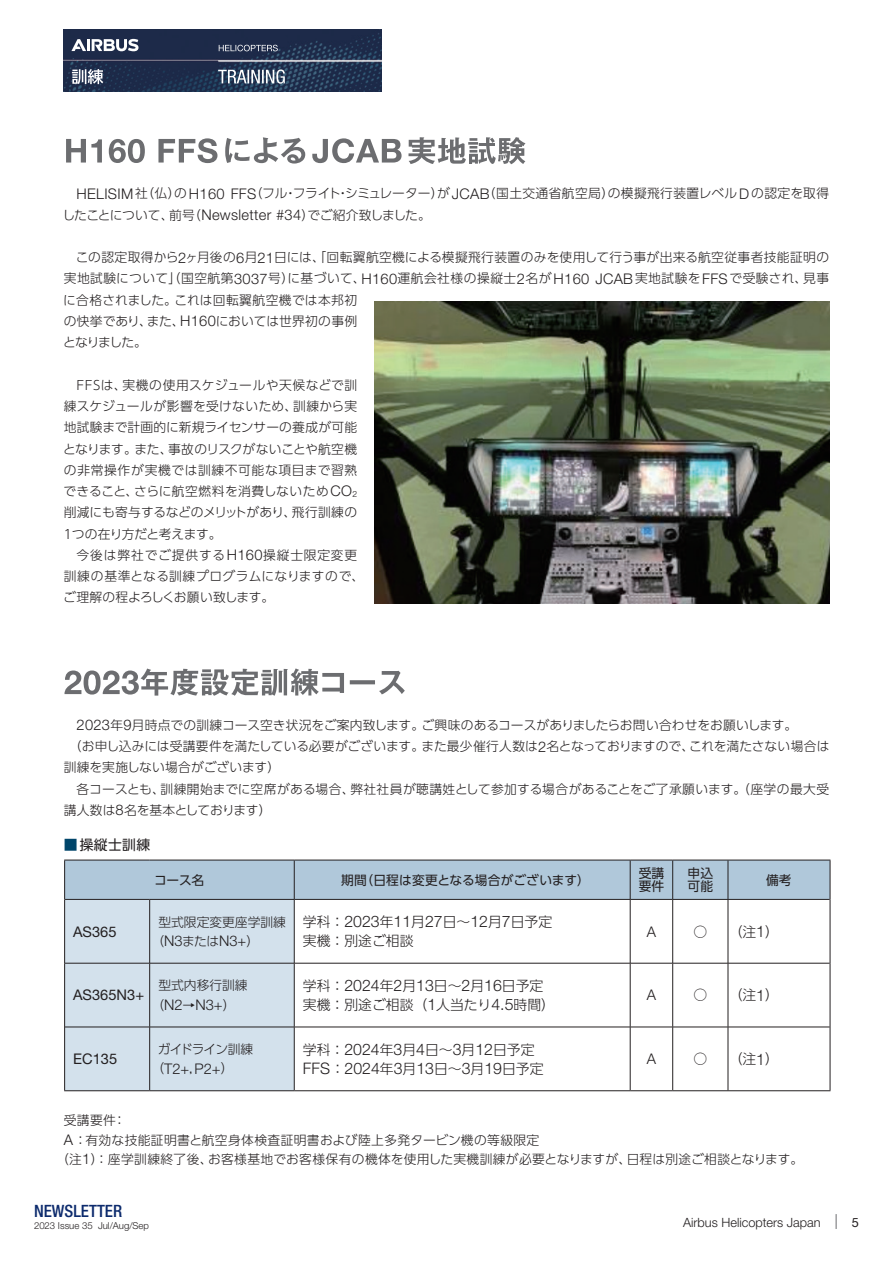
<style>
.page{position:relative;width:893px;height:1263px;background:#fff}
.page>*{position:absolute;margin:0;border:0;box-sizing:border-box;transform-origin:0 0}
.t1{font:500 condensed 16.95px "Helvetica Neue";color:#0d2b6d}
.t2{font:300 15.9px "Helvetica Neue";color:#231f20}
.t3{font:300 14.7px "Helvetica Neue";color:#231f20}
.t4{font:14.7px "Helvetica Neue";color:#231f20}
.t5{font:300 13.8px/19.2px "UD Shin Go Pro";color:#231f20}
.t6{font:13.8px "UD Shin Go Pro";letter-spacing:.025em;color:#231f20}
.t7{font:300 12.75px/21.3px "UD Shin Go Pro";letter-spacing:.015em;color:#231f20}
.t8{font:300 12.75px "UD Shin Go Pro";letter-spacing:-.005em;color:#231f20}
.t9{font:12.75px/13.8px "UD Shin Go Pro";color:#231f20}
.t10{font:300 12.75px "Helvetica Neue";color:#231f20}
.t11{font:300 12.75px "UD Shin Go Pro";letter-spacing:-.065em;color:#231f20}
.t12{font:12.75px "Helvetica Neue";color:#231f20}
.t13{font:300 9.6px "Helvetica Neue";color:#231f20}
.s1{font-family:"Helvetica Neue";font-size:14.7px}
.s2{color:#00456a}
.s3{font-family:"Helvetica Neue";font-size:15.9px}
.s4{font-family:"UD Shin Go Pro";font-size:12.75px}
.s5{font-family:"UD Shin Go Pro";font-size:13.8px}
</style>
<div class="page">
<svg style="left:65px;top:861px;width:765px;height:229px"></svg>
<hr style="left:294px;top:860px;width:1px;height:39px;background:#231f20">
<hr style="left:630px;top:860px;width:1px;height:39px;background:#231f20">
<hr style="left:672px;top:860px;width:1px;height:39px;background:#231f20">
<hr style="left:728px;top:860px;width:1px;height:39px;background:#231f20">
<hr style="left:65px;top:899px;width:85px;height:1px;background:#231f20">
<hr style="left:150px;top:899px;width:144px;height:1px;background:#231f20">
<hr style="left:149px;top:900px;width:1px;height:63px;background:#231f20">
<hr style="left:294px;top:899px;width:336px;height:1px;background:#231f20">
<hr style="left:294px;top:900px;width:1px;height:63px;background:#231f20">
<hr style="left:630px;top:899px;width:43px;height:1px;background:#231f20">
<hr style="left:630px;top:900px;width:1px;height:63px;background:#231f20">
<hr style="left:673px;top:899px;width:55px;height:1px;background:#231f20">
<hr style="left:672px;top:900px;width:1px;height:63px;background:#231f20">
<hr style="left:728px;top:899px;width:102px;height:1px;background:#231f20">
<hr style="left:728px;top:900px;width:1px;height:63px;background:#231f20">
<hr style="left:65px;top:963px;width:85px;height:1px;background:#231f20">
<hr style="left:150px;top:963px;width:144px;height:1px;background:#231f20">
<hr style="left:149px;top:963px;width:1px;height:64px;background:#231f20">
<hr style="left:294px;top:963px;width:336px;height:1px;background:#231f20">
<hr style="left:294px;top:963px;width:1px;height:64px;background:#231f20">
<hr style="left:630px;top:963px;width:43px;height:1px;background:#231f20">
<hr style="left:630px;top:963px;width:1px;height:64px;background:#231f20">
<hr style="left:673px;top:963px;width:55px;height:1px;background:#231f20">
<hr style="left:672px;top:963px;width:1px;height:64px;background:#231f20">
<hr style="left:728px;top:963px;width:102px;height:1px;background:#231f20">
<hr style="left:728px;top:963px;width:1px;height:64px;background:#231f20">
<hr style="left:65px;top:1027px;width:85px;height:1px;background:#231f20">
<hr style="left:150px;top:1027px;width:144px;height:1px;background:#231f20">
<hr style="left:149px;top:1027px;width:1px;height:63px;background:#231f20">
<hr style="left:294px;top:1027px;width:336px;height:1px;background:#231f20">
<hr style="left:294px;top:1027px;width:1px;height:63px;background:#231f20">
<hr style="left:630px;top:1027px;width:43px;height:1px;background:#231f20">
<hr style="left:630px;top:1027px;width:1px;height:63px;background:#231f20">
<hr style="left:673px;top:1027px;width:55px;height:1px;background:#231f20">
<hr style="left:672px;top:1027px;width:1px;height:63px;background:#231f20">
<hr style="left:728px;top:1027px;width:102px;height:1px;background:#231f20">
<hr style="left:728px;top:1027px;width:1px;height:63px;background:#231f20">
<hr style="left:64px;top:860px;width:86px;height:1px;background:#231f20">
<hr style="left:64px;top:860px;width:1px;height:39px;background:#231f20">
<hr style="left:150px;top:860px;width:144px;height:1px;background:#231f20">
<hr style="left:294px;top:860px;width:336px;height:1px;background:#231f20">
<hr style="left:630px;top:860px;width:43px;height:1px;background:#231f20">
<hr style="left:673px;top:860px;width:55px;height:1px;background:#231f20">
<hr style="left:728px;top:860px;width:102px;height:1px;background:#231f20">
<hr style="left:830px;top:860px;width:1px;height:39px;background:#231f20">
<hr style="left:64px;top:899px;width:1px;height:64px;background:#231f20">
<hr style="left:830px;top:899px;width:1px;height:64px;background:#231f20">
<hr style="left:64px;top:963px;width:1px;height:64px;background:#231f20">
<hr style="left:830px;top:963px;width:1px;height:64px;background:#231f20">
<hr style="left:64px;top:1027px;width:1px;height:63px;background:#231f20">
<hr style="left:830px;top:1027px;width:1px;height:63px;background:#231f20">
<hr style="left:64px;top:1090px;width:86px;height:1px;background:#231f20">
<hr style="left:150px;top:1090px;width:144px;height:1px;background:#231f20">
<hr style="left:294px;top:1090px;width:336px;height:1px;background:#231f20">
<hr style="left:630px;top:1090px;width:43px;height:1px;background:#231f20">
<hr style="left:673px;top:1090px;width:55px;height:1px;background:#231f20">
<hr style="left:728px;top:1090px;width:102px;height:1px;background:#231f20">
<img style="left:374px;top:302px;width:455px;height:302px">
<svg style="left:64px;top:668px;width:341px;height:28px"></svg>
<svg style="left:66px;top:137px;width:459px;height:27px"></svg>
<img style="left:64px;top:30px;width:317px;height:61px">
<svg style="left:219px;top:45px;width:59px;height:6px"></svg>
<svg style="left:71px;top:39px;width:68px;height:12px"></svg>
<svg style="left:72px;top:69px;width:31px;height:15px"></svg>
<svg style="left:218px;top:69px;width:67px;height:15px"></svg>
<svg style="left:836px;top:1214px;width:1px;height:15px"></svg>
<p class="t7" style="left:62px;top:182px;width:768px;text-indent:14px"><span class="s1">HELISIM</span>社（仏）の<span class="s1">H160 FFS</span>（フル・フライト・シミュレーター）が<span class="s1">JCAB</span>（国土交通省航空局）の模擬飛行装置レベル<span class="s1">D</span>の認定を取得したことについて、前号（<span class="s1">Newsletter #34</span>）でご紹介致しました。</p>
<p class="t7" style="left:63px;top:246px;width:768px;text-indent:13px">この認定取得から<span class="s1">2</span>ヶ月後の<span class="s1">6</span>月<span class="s1">21</span>日には、「回転翼航空機による模擬飛行装置のみを使用して行う事が出来る航空従事者技能証明の実地試験について」（国空航第<span class="s1">3037</span>号）に基づいて、<span class="s1">H160</span>運航会社様の操縦士<span class="s1">2</span>名が<span class="s1">H160 JCAB</span>実地試験を<span class="s1">FFS</span>で受験され、見事に合格されました。これは回転翼航空機では本邦初<br>の快挙であり、また、<span class="s1">H160</span>においては世界初の事例<br>となりました。</p>
<p class="t7" style="left:61px;top:374px;width:297px;text-align:justify;text-indent:13px">ＦＦＳは、実機の使用スケジュールや天候などで訓練スケジュールが影響を受けないため、訓練から実地試験まで計画的に新規ライセンサーの養成が可能となります。また、事故のリスクがないことや航空機の非常操作が実機では訓練不可能な項目まで習熟できること、さらに航空燃料を消費しないため<span class="s1">CO</span><sub>2</sub>削減にも寄与するなどのメリットがあり、飛行訓練の１つの在り方だと考えます。</p>
<p class="t7" style="left:63px;top:544px;width:303px;text-indent:13px">今後は弊社でご提供する<span class="s1">H160</span>操縦士限定変更訓練の基準となる訓練プログラムになりますので、ご理解の程よろしくお願い致します。</p>
<p class="t8" style="left:77px;top:715px;width:722px"><span class="s1">2023</span>年<span class="s1">9</span>月時点での訓練コース空き状況をご案内致します。ご興味のあるコースがありましたらお問い合わせをお願いします。</p>
<p class="t7" style="left:69px;top:735px;width:762px">（お申し込みには受講要件を満たしている必要がございます。また最少催行人数は<span class="s1">2</span>名となっておりますので、これを満たさない場合は</p>
<p class="t8" style="left:64px;top:757px;width:218px">訓練を実施しない場合がございます）</p>
<p class="t7" style="left:77px;top:778px;width:754px">各コースとも、訓練開始までに空席がある場合、弊社社員が聴講姓として参加する場合があることをご了承願います。（座学の最大受</p>
<p class="t8" style="left:64px;top:800px;width:209px">講人数は<span class="s1">8</span>名を基本としております）</p>
<p class="t6" style="left:64px;top:833px;width:88px"><span class="s2">■</span>操縦士訓練</p>
<p class="t9" style="left:154px;top:872px;width:52px">コース名</p>
<p class="t9" style="left:341px;top:872px;width:250px">期間（日程は変更となる場合がございます）</p>
<p class="t9" style="left:639px;top:865px;width:27px">受講要件</p>
<p class="t9" style="left:688px;top:865px;width:27px">申込可能</p>
<p class="t9" style="left:766px;top:872px;width:27px">備考</p>
<p class="t4" style="left:73px;top:922px;width:45px">AS365</p>
<p class="t7" style="left:151px;top:912px;width:136px;line-height:19.2px;text-indent:7px">型式限定変更座学訓練（<span class="s1">N3</span>または<span class="s1">N3+</span>）</p>
<p class="t5" style="left:303px;top:912px;width:251px">学科：<span class="s3">2023</span>年<span class="s3">11</span>月<span class="s3">27</span>日～<span class="s3">12</span>月<span class="s3">7</span>日予定実機：別途ご相談</p>
<p class="t3" style="left:647px;top:922px;width:11px">A</p>
<p class="t5" style="left:693px;top:921px;width:87px">○ （注<span class="s3">1</span>）</p>
<p class="t4" style="left:73px;top:986px;width:73px">AS365N3+</p>
<p class="t4" style="left:73px;top:1050px;width:46px">EC135</p>
<p class="t7" style="left:158px;top:974px;width:91px">型式内移行訓練</p>
<p class="t3" style="left:151px;top:996px;width:86px"><span class="s4">（</span>N2<span class="s4">→</span>N3+<span class="s4">）</span></p>
<p class="t11" style="left:158px;top:1039px;width:97px">ガイドライン訓練</p>
<p class="t3" style="left:151px;top:1059px;width:84px"><span class="s4">（</span>T2+<span class="s4">，</span>P2+<span class="s4">）</span></p>
<p class="t5" style="left:303px;top:975px;width:254px">学科：<span class="s3">2024</span>年<span class="s3">2</span>月<span class="s3">13</span>日～<span class="s3">2</span>月<span class="s3">16</span>日予定実機：別途ご相談（<span class="s3">1</span>人当たり<span class="s3">4.5</span>時間）</p>
<p class="t3" style="left:647px;top:986px;width:11px">A</p>
<p class="t5" style="left:693px;top:985px;width:87px">○ （注<span class="s3">1</span>）</p>
<p class="t5" style="left:303px;top:1039px;width:233px">学科：<span class="s3">2024</span>年<span class="s3">3</span>月<span class="s3">4</span>日～<span class="s3">3</span>月<span class="s3">12</span>日予定</p>
<p class="t2" style="left:303px;top:1059px;width:242px">FFS<span class="s5">：</span>2024<span class="s5">年</span>3<span class="s5">月</span>13<span class="s5">日～</span>3<span class="s5">月</span>19<span class="s5">日予定</span></p>
<p class="t3" style="left:647px;top:1050px;width:11px">A</p>
<p class="t5" style="left:693px;top:1049px;width:87px">○ （注<span class="s3">1</span>）</p>
<p class="t7" style="left:64px;top:1109px;width:64px">受講要件：</p>
<p class="t7" style="left:64px;top:1128px;width:477px"><span class="s1">A</span> ：有効な技能証明書と航空身体検査証明書および陸上多発タービン機の等級限定</p>
<p class="t7" style="left:56px;top:1148px;width:749px">（注<span class="s1">1</span>）：座学訓練終了後、お客様基地でお客様保有の機体を使用した実機訓練が必要となりますが、日程は別途ご相談となります。</p>
<h1 class="t1" style="left:34px;top:1201px;width:90px">NEWSLETTER</h1>
<p class="t13" style="left:34px;top:1219px;width:117px">2023 Issue 35 Jul/Aug/Sep</p>
<p class="t10" style="left:683px;top:1215px;width:139px">Airbus Helicopters Japan</p>
<p class="t12" style="left:852px;top:1215px;width:9px">5</p>
</div>
